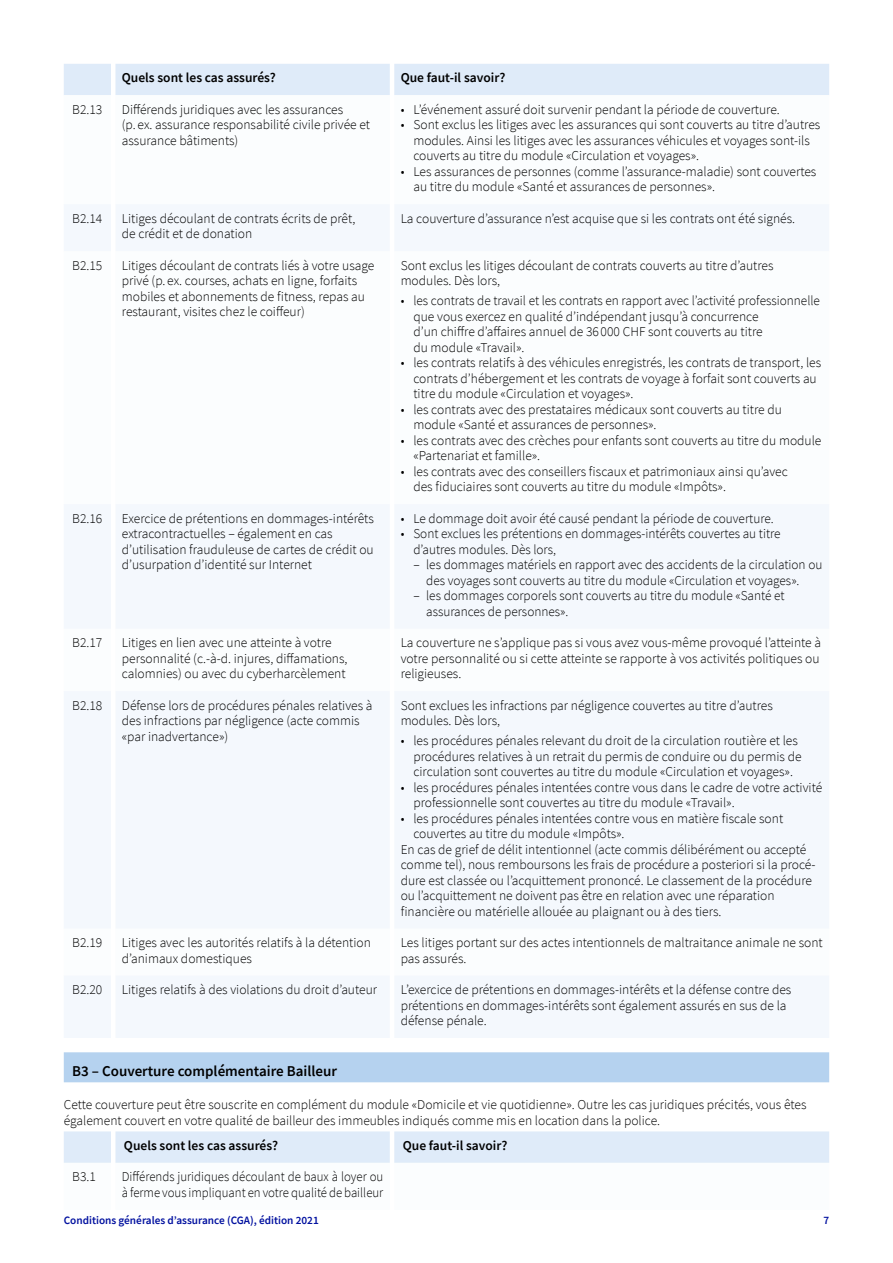
<style>
.page{position:relative;width:893px;height:1263px;background:#fff}
.page>*{position:absolute;margin:0;border:0;box-sizing:border-box;transform-origin:0 0}
.t1{font:600 15px "Source Sans Pro";color:#000}
.t2{font:300 13.5px/15.6px "Source Sans Pro";color:#000}
.t3{font:300 13.5px/15.5px "Source Sans Pro";color:#000;scale:.95 1}
.t4{font:600 13.5px "Source Sans Pro";color:#000}
.t5{font:600 11.25px "Source Sans Pro";color:#00109f}
</style>
<div class="page">
<div style="left:64px;top:1052px;width:765px;height:30px;background:#b5d2ef"></div>
<div style="left:64px;top:64px;width:765px;height:31px;background:#dfebf9"></div>
<div style="left:64px;top:205px;width:765px;height:833px;background:#f4f8fd"></div>
<div style="left:64px;top:1131px;width:765px;height:32px;background:#dfebf9"></div>
<p class="t4" style="left:122px;top:69px;width:156px">Quels sont les cas assurés?</p>
<p class="t4" style="left:401px;top:69px;width:106px">Que faut-il savoir?</p>
<p class="t2" style="left:72px;top:102px;width:32px">B2.13</p>
<p class="t2" style="left:122px;top:102px;width:250px">Différends juridiques avec les assurances<br>(p. ex. assurance responsabilité civile privée et assurance bâtiments)</p>
<p class="t2" style="left:401px;top:102px;width:381px">• L’événement assuré doit survenir pendant la période de couverture.</p>
<p class="t2" style="left:413px;top:117px;width:408px;text-indent:-13px">• Sont exclus les litiges avec les assurances qui sont couverts au titre d’autres modules. Ainsi les litiges avec les assurances véhicules et voyages sont-ils couverts au titre du module «Circulation et voyages».</p>
<p class="t2" style="left:413px;top:164px;width:404px;text-indent:-13px">• Les assurances de personnes (comme l’assurance-maladie) sont couvertes au titre du module «Santé et assurances de personnes».</p>
<p class="t2" style="left:72px;top:211px;width:32px">B2.14</p>
<p class="t2" style="left:122px;top:211px;width:235px">Litiges découlant de contrats écrits de prêt, de crédit et de donation</p>
<p class="t2" style="left:401px;top:211px;width:396px">La couverture d’assurance n’est acquise que si les contrats ont été signés.</p>
<p class="t2" style="left:72px;top:257px;width:32px">B2.15</p>
<p class="t2" style="left:122px;top:258px;width:254px">Litiges découlant de contrats liés à votre usage privé (p. ex. courses, achats en ligne, forfaits mobiles et abonnements de fitness, repas au restaurant, visites chez le coiffeur)</p>
<p class="t2" style="left:401px;top:258px;width:374px">Sont exclus les litiges découlant de contrats couverts au titre d’autres modules. Dès lors,</p>
<p class="t2" style="left:413px;top:293px;width:408px;text-indent:-13px">• les contrats de travail et les contrats en rapport avec l’activité professionnelle que vous exercez en qualité d’indépendant jusqu’à concurrence<br>d’un chiffre d’affaires annuel de 36 000 CHF sont couverts au titre<br>du module «Travail».</p>
<p class="t2" style="left:413px;top:355px;width:409px;text-indent:-13px">• les contrats relatifs à des véhicules enregistrés, les contrats de transport, les contrats d’hébergement et les contrats de voyage à forfait sont couverts au titre du module «Circulation et voyages».</p>
<p class="t2" style="left:413px;top:401px;width:370px;text-indent:-13px">• les contrats avec des prestataires médicaux sont couverts au titre du module «Santé et assurances de personnes».</p>
<p class="t2" style="left:413px;top:433px;width:409px;text-indent:-13px">• les contrats avec des crèches pour enfants sont couverts au titre du module «Partenariat et famille».</p>
<p class="t2" style="left:413px;top:464px;width:376px;text-indent:-13px">• les contrats avec des conseillers fiscaux et patrimoniaux ainsi qu’avec des fiduciaires sont couverts au titre du module «Impôts».</p>
<p class="t2" style="left:72px;top:510px;width:32px">B2.16</p>
<p class="t2" style="left:122px;top:511px;width:253px">Exercice de prétentions en dommages-intérêts extracontractuelles – également en cas d’utilisation frauduleuse de cartes de crédit ou d’usurpation d’identité sur Internet</p>
<p class="t2" style="left:401px;top:510px;width:375px">• Le dommage doit avoir été causé pendant la période de couverture.</p>
<p class="t2" style="left:413px;top:526px;width:369px;text-indent:-13px">• Sont exclues les prétentions en dommages-intérêts couvertes au titre d’autres modules. Dès lors,</p>
<p class="t2" style="left:426px;top:557px;width:398px;text-indent:-13px">– les dommages matériels en rapport avec des accidents de la circulation ou des voyages sont couverts au titre du module «Circulation et voyages».</p>
<p class="t2" style="left:426px;top:588px;width:360px;text-indent:-13px">– les dommages corporels sont couverts au titre du module «Santé et assurances de personnes».</p>
<p class="t2" style="left:72px;top:635px;width:32px">B2.17</p>
<p class="t2" style="left:122px;top:635px;width:227px">Litiges en lien avec une atteinte à votre personnalité (c.-à-d. injures, diffamations, calomnies) ou avec du cyberharcèlement</p>
<p class="t2" style="left:401px;top:635px;width:422px;text-align:justify">La couverture ne s’applique pas si vous avez vous-même provoqué l’atteinte à votre personnalité ou si cette atteinte se rapporte à vos activités politiques ou religieuses.</p>
<p class="t2" style="left:72px;top:697px;width:32px">B2.18</p>
<p class="t2" style="left:122px;top:697px;width:252px">Défense lors de procédures pénales relatives à des infractions par négligence (acte commis «par inadvertance»)</p>
<p class="t2" style="left:401px;top:697px;width:374px">Sont exclues les infractions par négligence couvertes au titre d’autres modules. Dès lors,</p>
<p class="t2" style="left:413px;top:733px;width:390px;text-indent:-13px">• les procédures pénales relevant du droit de la circulation routière et les procédures relatives à un retrait du permis de conduire ou du permis de circulation sont couvertes au titre du module «Circulation et voyages».</p>
<p class="t2" style="left:413px;top:779px;width:410px;text-indent:-13px">• les procédures pénales intentées contre vous dans le cadre de votre activité professionnelle sont couvertes au titre du module «Travail».</p>
<p class="t2" style="left:401px;top:810px;width:384px">• les procédures pénales intentées contre vous en matière fiscale sont</p>
<p class="t2" style="left:413px;top:826px;width:213px">couvertes au titre du module «Impôts».</p>
<p class="t2" style="left:401px;top:841px;width:407px">En cas de grief de délit intentionnel (acte commis délibérément ou accepté</p>
<p class="t2" style="left:401px;top:857px;width:415px">comme tel), nous remboursons les frais de procédure a posteriori si la procé-</p>
<p class="t2" style="left:401px;top:872px;width:413px">dure est classée ou l’acquittement prononcé. Le classement de la procédure</p>
<p class="t2" style="left:401px;top:888px;width:375px">ou l’acquittement ne doivent pas être en relation avec une réparation</p>
<p class="t2" style="left:401px;top:903px;width:322px">financière ou matérielle allouée au plaignant ou à des tiers.</p>
<p class="t2" style="left:72px;top:935px;width:32px">B2.19</p>
<p class="t2" style="left:122px;top:935px;width:251px">Litiges avec les autorités relatifs à la détention d’animaux domestiques</p>
<p class="t2" style="left:401px;top:935px;width:424px">Les litiges portant sur des actes intentionnels de maltraitance animale ne sont pas assurés.</p>
<p class="t2" style="left:72px;top:982px;width:32px">B2.20</p>
<p class="t2" style="left:122px;top:982px;width:257px">Litiges relatifs à des violations du droit d’auteur</p>
<p class="t2" style="left:401px;top:982px;width:392px">L’exercice de prétentions en dommages-intérêts et la défense contre des prétentions en dommages-intérêts sont également assurés en sus de la défense pénale.</p>
<p class="t1" style="left:72px;top:1061px;width:266px">B3 – Couverture complémentaire Bailleur</p>
<p class="t2" style="left:64px;top:1096px;width:744px;line-height:16.5px">Cette couverture peut être souscrite en complément du module «Domicile et vie quotidienne». Outre les cas juridiques précités, vous êtes également couvert en votre qualité de bailleur des immeubles indiqués comme mis en location dans la police.</p>
<p class="t4" style="left:124px;top:1137px;width:156px">Quels sont les cas assurés?</p>
<p class="t4" style="left:403px;top:1137px;width:106px">Que faut-il savoir?</p>
<p class="t2" style="left:72px;top:1169px;width:25px">B3.1</p>
<p class="t3" style="left:122px;top:1169px;width:277px">Différends juridiques découlant de baux à loyer ou à ferme vous impliquant en votre qualité de bailleur</p>
<p class="t5" style="left:64px;top:1213px;width:257px">Conditions générales d’assurance (CGA), édition 2021</p>
<p class="t5" style="left:823px;top:1213px;width:7px">7</p>
</div>
